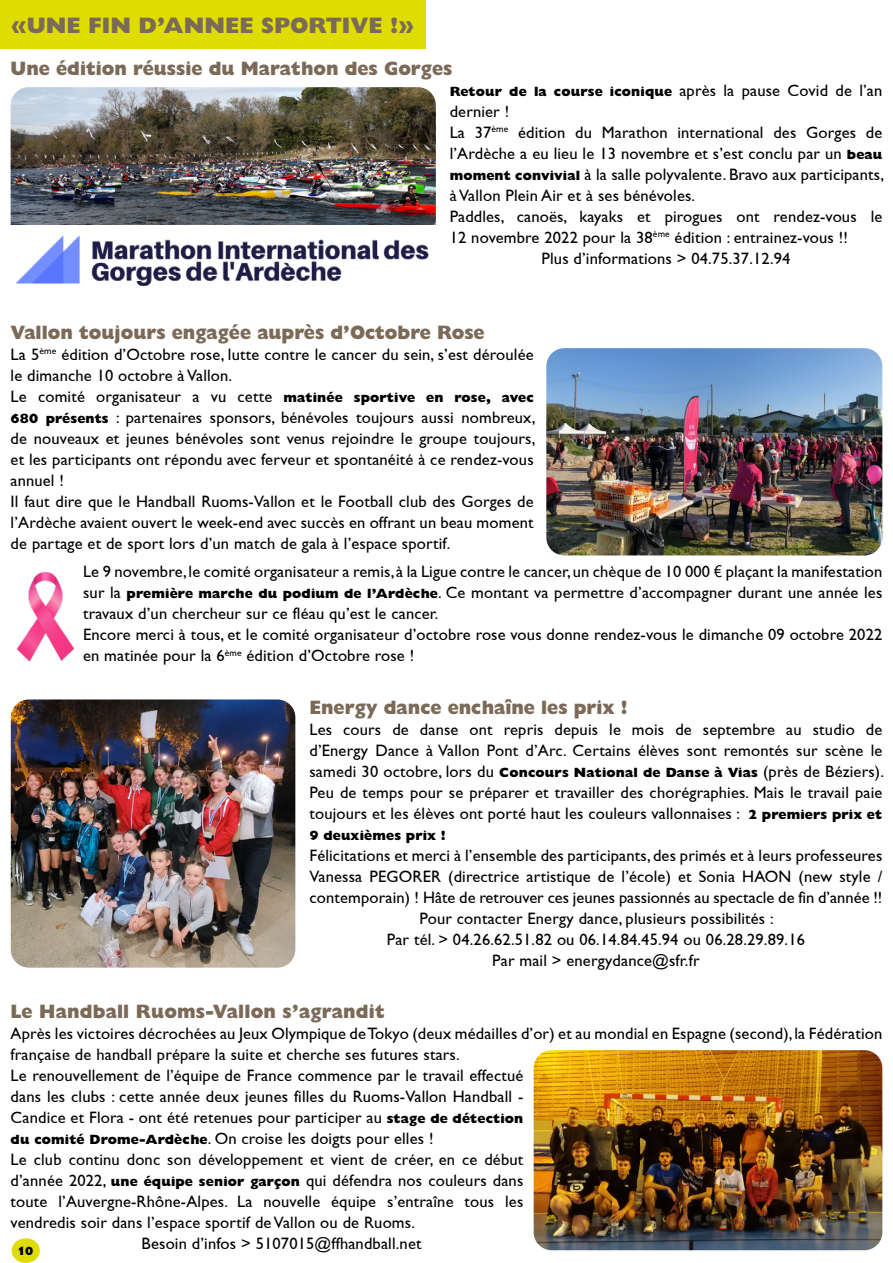
<style>
.page{position:relative;width:893px;height:1263px;background:#fff}
.page>*{position:absolute;margin:0;border:0;box-sizing:border-box;transform-origin:0 0}
.t1{font:800 22.5px "Gill Sans Nova";color:#7b6a58}
.t2{font:800 19.5px "Gill Sans Nova";color:#7b6a58;scale:.95 1}
.t3{font:16.5px/21px "Gill Sans";letter-spacing:.01em;color:#000}
.t4{font:800 13.5px "Gill Sans Nova";letter-spacing:.01em;color:#000}
.t5{font:800 12px "Gill Sans Nova";color:#000}
.s1{font-family:"Gill Sans";font-weight:400;font-size:16.5px}
.s2{font-family:"Gill Sans Nova";font-weight:800;font-size:13.5px}
</style>
<div class="page">
<div style="left:12px;top:1238px;width:28px;height:25px;background:#dedc00;border-radius:50%"></div>
<div style="left:0;top:0;width:425px;height:49px;background:#dedc00"></div>
<img style="left:11px;top:87px;width:425px;height:138px">
<img style="left:11px;top:699px;width:284px;height:269px">
<img style="left:15px;top:235px;width:414px;height:52px">
<img style="left:546px;top:348px;width:336px;height:207px">
<img style="left:16px;top:571px;width:59px;height:91px">
<img style="left:534px;top:1050px;width:348px;height:200px">
<h1 class="t1" style="left:11px;top:11px;width:405px">«UNE FIN D’ANNEE SPORTIVE !»</h1>
<p class="t2" style="left:11px;top:56px;width:467px">Une édition réussie du Marathon des Gorges</p>
<p class="t4" style="left:450px;top:83px;width:434px">Retour de la course iconique <span class="s1">après la pause Covid de l’an</span></p>
<p class="t3" style="left:450px;top:101px;width:61px">dernier !</p>
<p class="t3" style="left:450px;top:122px;width:434px">La 37<sup>ème</sup> édition du Marathon international des Gorges de</p>
<p class="t3" style="left:450px;top:143px;width:434px">l’Ardèche a eu lieu le 13 novembre et s’est conclu par un <span class="s2">beau</span></p>
<p class="t3" style="left:450px;top:164px;width:436px"><span class="s2">moment convivial</span> à la salle polyvalente. Bravo aux participants,</p>
<p class="t3" style="left:450px;top:185px;width:247px">à Vallon Plein Air et à ses bénévoles.</p>
<p class="t3" style="left:450px;top:206px;width:434px">Paddles, canoës, kayaks et pirogues ont rendez-vous le</p>
<p class="t3" style="left:450px;top:227px;width:400px">12 novembre 2022 pour la 38<sup>ème</sup> édition : entrainez-vous !!</p>
<p class="t3" style="left:542px;top:248px;width:250px">Plus d’informations &gt; 04.75.37.12.94</p>
<p class="t2" style="left:11px;top:320px;width:501px">Vallon toujours engagée auprès d’Octobre Rose</p>
<p class="t3" style="left:11px;top:344px;width:526px">La 5<sup>ème</sup> édition d’Octobre rose, lutte contre le cancer du sein, s’est déroulée le dimanche 10 octobre à Vallon.<br>Le comité organisateur a vu cette <span class="s2">matinée sportive en rose, avec 680 présents</span> : partenaires sponsors, bénévoles toujours aussi nombreux, de nouveaux et jeunes bénévoles sont venus rejoindre le groupe toujours, et les participants ont répondu avec ferveur et spontanéité à ce rendez-vous annuel !<br>Il faut dire que le Handball Ruoms-Vallon et le Football club des Gorges de l’Ardèche avaient ouvert le week-end avec succès en offrant un beau moment de partage et de sport lors d’un match de gala à l’espace sportif.</p>
<p class="t3" style="left:83px;top:561px;width:801px">Le 9 novembre, le comité organisateur a remis, à la Ligue contre le cancer, un chèque de 10 000 plaçant la manifestation sur la <span class="s2">première marche du podium de l’Ardèche</span>. Ce montant va permettre d’accompagner durant une année les travaux d’un chercheur sur ce fléau qu’est le cancer.<br>Encore merci à tous, et le comité organisateur d’octobre rose vous donne rendez-vous le dimanche 09 octobre 2022 en matinée pour la 6<sup>ème</sup> édition d’Octobre rose !</p>
<p class="t2" style="left:309px;top:695px;width:337px">Energy dance enchaîne les prix !</p>
<p class="t3" style="left:309px;top:719px;width:576px;text-align:justify">Les cours de danse ont repris depuis le mois de septembre au studio de d’Energy Dance à Vallon Pont d’Arc. Certains élèves sont remontés sur scène le samedi 30 octobre, lors du <span class="s2">Concours National de Danse à Vias</span> (près de Béziers).<br>Peu de temps pour se préparer et travailler des chorégraphies. Mais le travail paie toujours et les élèves ont porté haut les couleurs vallonnaises : <span class="s2">2 premiers prix et</span></p>
<p class="t4" style="left:309px;top:827px;width:138px">9 deuxièmes prix !</p>
<p class="t3" style="left:309px;top:845px;width:574px;text-align:center">Félicitations et merci à l’ensemble des participants, des primés et à leurs professeures Vanessa PEGORER (directrice artistique de l’école) et Sonia HAON (new style / contemporain) ! Hâte de retrouver ces jeunes passionnés au spectacle de fin d’année !!<br>Pour contacter Energy dance, plusieurs possibilités :<br>Par tél. &gt; 04.26.62.51.82 ou 06.14.84.45.94 ou 06.28.29.89.16<br>Par mail &gt; energydance@sfr.fr</p>
<p class="t2" style="left:11px;top:999px;width:395px">Le Handball Ruoms-Vallon s’agrandit</p>
<p class="t3" style="left:11px;top:1023px;width:873px">Après les victoires décrochées au Jeux Olympique de Tokyo (deux médailles d’or) et au mondial en Espagne (second), la Fédération</p>
<p class="t3" style="left:11px;top:1044px;width:451px">française de handball prépare la suite et cherche ses futures stars.</p>
<p class="t3" style="left:11px;top:1065px;width:514px">Le renouvellement de l’équipe de France commence par le travail effectué</p>
<p class="t3" style="left:11px;top:1086px;width:514px">dans les clubs : cette année deux jeunes filles du Ruoms-Vallon Handball -</p>
<p class="t3" style="left:11px;top:1107px;width:514px">Candice et Flora - ont été retenues pour participer au <span class="s2">stage de détection</span></p>
<p class="t3" style="left:11px;top:1128px;width:424px"><span class="s2">du comité Drome-Ardèche</span>. On croise les doigts pour elles !</p>
<p class="t3" style="left:11px;top:1149px;width:514px">Le club continu donc son développement et vient de créer, en ce début</p>
<p class="t3" style="left:11px;top:1170px;width:514px">d’année 2022, <span class="s2">une équipe senior garçon</span> qui défendra nos couleurs dans</p>
<p class="t3" style="left:11px;top:1191px;width:514px">toute l’Auvergne-Rhône-Alpes. La nouvelle équipe s’entraîne tous les</p>
<p class="t3" style="left:11px;top:1212px;width:406px">vendredis soir dans l’espace sportif de Vallon ou de Ruoms.</p>
<p class="t3" style="left:142px;top:1233px;width:281px">Besoin d’infos &gt; 5107015@ffhandball.net</p>
<p class="t5" style="left:17px;top:1243px;width:18px">10</p>
</div>
